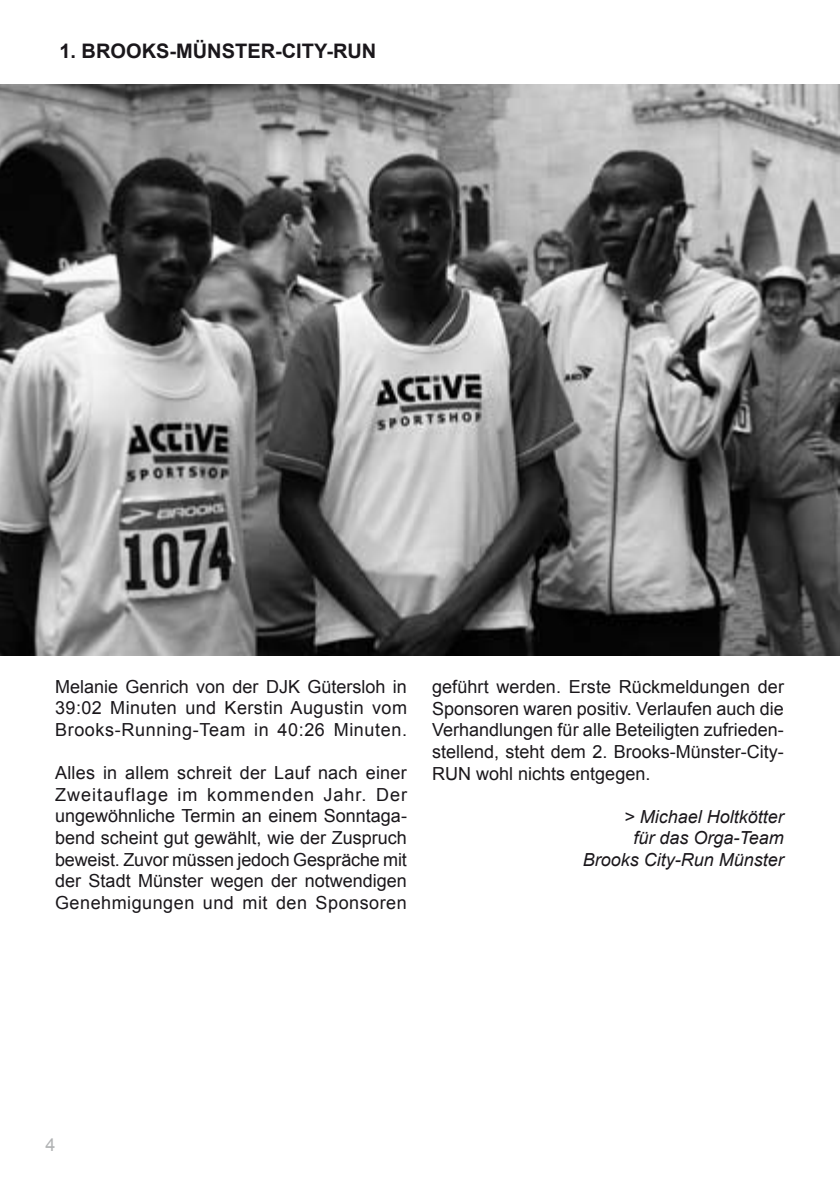
<style>
.page{position:relative;width:840px;height:1191px;background:#fff}
.page>*{position:absolute;margin:0;border:0;box-sizing:border-box;transform-origin:0 0}
.t1{font:700 20px "Arial";color:#1a171b}
.t2{font:18px/21.6px "Arial";letter-spacing:.025em;color:#1a171b;text-align:justify}
.t3{font:italic 18px/21.6px "Arial";color:#1a171b;text-align:right}
.t4{font:18px "Arial";color:#b1b3b4}
</style>
<div class="page">
<img style="left:0;top:85px;width:839px;height:571px">
<p class="t1" style="left:59px;top:37px;width:318px">1. BROOKS-MÜNSTER-CITY-RUN</p>
<p class="t2" style="left:55px;top:676px;width:353px">Melanie Genrich von der DJK Gütersloh in 39:02 Minuten und Kerstin Augustin vom Brooks-Running-Team in 40:26 Minuten.</p>
<p class="t2" style="left:55px;top:762px;width:353px">Alles in allem schreit der Lauf nach einer Zweitauflage im kommenden Jahr. Der ungewöhnliche Termin an einem Sonntaga&shy;bend scheint gut gewählt, wie der Zuspruch beweist. Zuvor müssen jedoch Gespräche mit der Stadt Münster wegen der notwendigen Genehmigungen und mit den Sponsoren</p>
<p class="t2" style="left:432px;top:676px;width:353px">geführt werden. Erste Rückmeldungen der Sponsoren waren positiv. Verlaufen auch die Verhandlungen für alle Beteiligten zufrieden&shy;stellend, steht dem 2. Brooks-Münster-City-RUN wohl nichts entgegen.</p>
<p class="t3" style="left:582px;top:806px;width:203px">&gt; Michael Holtkötter<br>für das Orga-Team<br>Brooks City-Run Münster</p>
<p class="t4" style="left:46px;top:1133px;width:12px">4</p>
</div>
